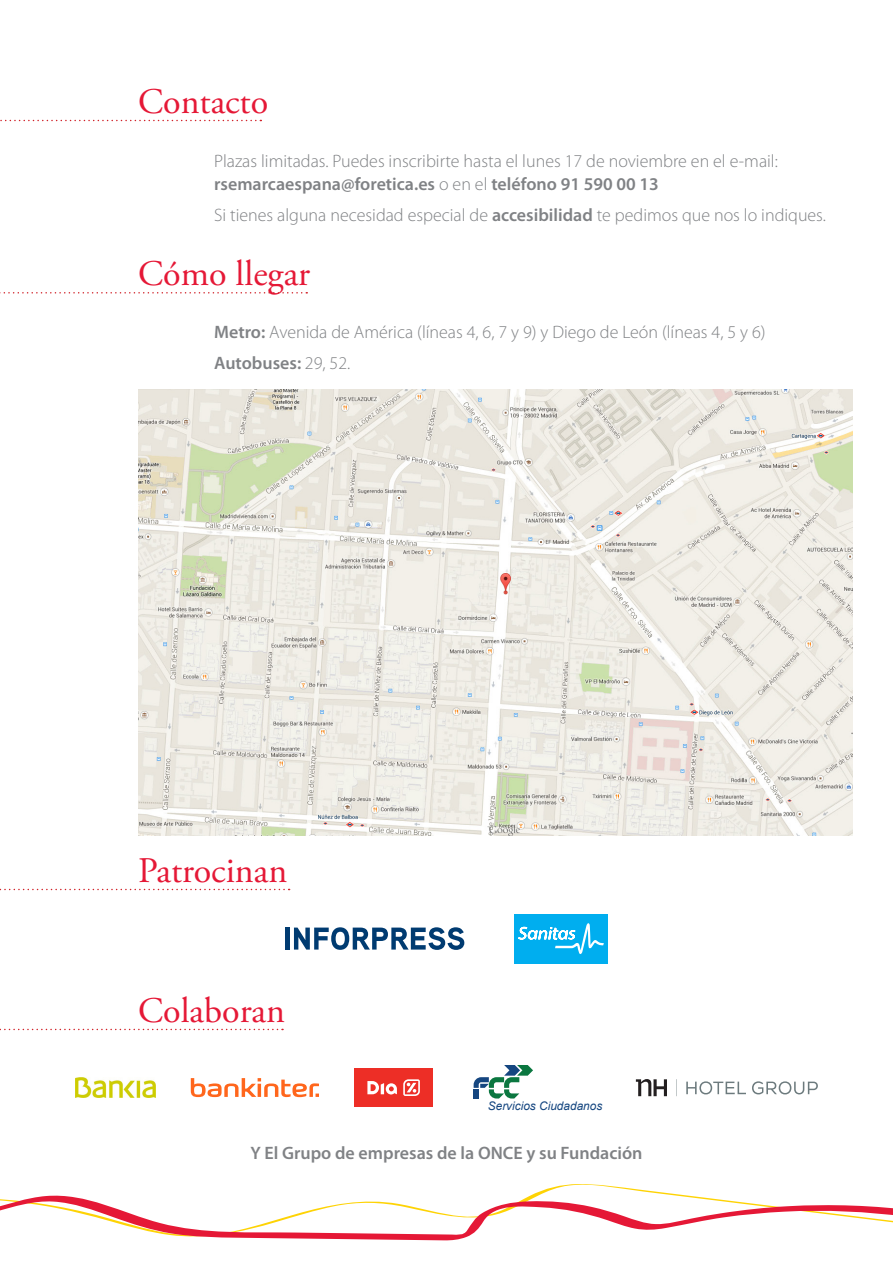
<style>
.page{position:relative;width:893px;height:1263px;background:#fff}
.page>*{position:absolute;margin:0;border:0;box-sizing:border-box;transform-origin:0 0}
.t1{font:36px "Adobe Garamond Pro";color:#e51836}
.t2{font:300 18px/22.5px "Myriad Pro";color:#808285}
.t3{font:600 18px "Myriad Pro";color:#808285}
.t4{font:italic 11.85px "Arial";color:#154680}
.s1{font-weight:600}
.s2{font-weight:300}
</style>
<div class="page">
<svg style="left:536px;top:1184px;width:130px;height:9px"></svg>
<svg style="left:0;top:1193px;width:893px;height:47px"></svg>
<div style="left:285px;top:927px;width:5px;height:22px;background:#003b71"></div>
<svg style="left:294px;top:927px;width:170px;height:23px"></svg>
<div style="left:514px;top:914px;width:94px;height:49px;background:#00aeef"></div>
<svg style="left:518px;top:923px;width:86px;height:31px"></svg>
<svg style="left:191px;top:1078px;width:128px;height:19px"></svg>
<svg style="left:474px;top:1065px;width:59px;height:33px"></svg>
<svg style="left:636px;top:1079px;width:31px;height:17px"></svg>
<svg style="left:676px;top:1079px;width:142px;height:17px"></svg>
<div style="left:354px;top:1068px;width:79px;height:39px;background:#ed2e26"></div>
<svg style="left:403px;top:1079px;width:17px;height:17px"></svg>
<svg style="left:367px;top:1081px;width:30px;height:13px"></svg>
<img style="left:75px;top:1078px;width:81px;height:19px">
<svg style="left:0;top:120px;width:261px;height:1px"></svg>
<svg style="left:0;top:292px;width:307px;height:2px"></svg>
<svg style="left:0;top:889px;width:290px;height:1px"></svg>
<svg style="left:0;top:1029px;width:283px;height:1px"></svg>
<img style="left:138px;top:389px;width:715px;height:447px">
<p class="t1" style="left:138px;top:80px;width:131px">Contacto</p>
<p class="t2" style="left:214px;top:150px;width:565px">Plazas limitadas. Puedes inscribirte hasta el lunes 17 de noviembre en el e-mail: <span class="s1">rsemarcaespana@foretica.es</span> o en el <span class="s1">teléfono 91 590 00 13</span></p>
<p class="t2" style="left:214px;top:203px;width:613px">Si tienes alguna necesidad especial de <span class="s1">accesibilidad</span> te pedimos que nos lo indiques.</p>
<p class="t1" style="left:138px;top:252px;width:173px">Cómo llegar</p>
<p class="t2" style="left:214px;top:321px;width:553px"><span class="s1">Metro:</span> Avenida de América (líneas 4, 6, 7 y 9) y Diego de León (líneas 4, 5 y 6)</p>
<p class="t3" style="left:214px;top:352px;width:138px">Autobuses: <span class="s2">29, 52.</span></p>
<p class="t1" style="left:138px;top:848px;width:151px">Patrocinan</p>
<p class="t1" style="left:138px;top:988px;width:148px">Colaboran</p>
<p class="t4" style="left:488px;top:1098px;width:116px">Servicios Ciudadanos</p>
<p class="t3" style="left:250px;top:1141px;width:394px">Y El Grupo de empresas de la ONCE y su Fundación</p>
</div>
